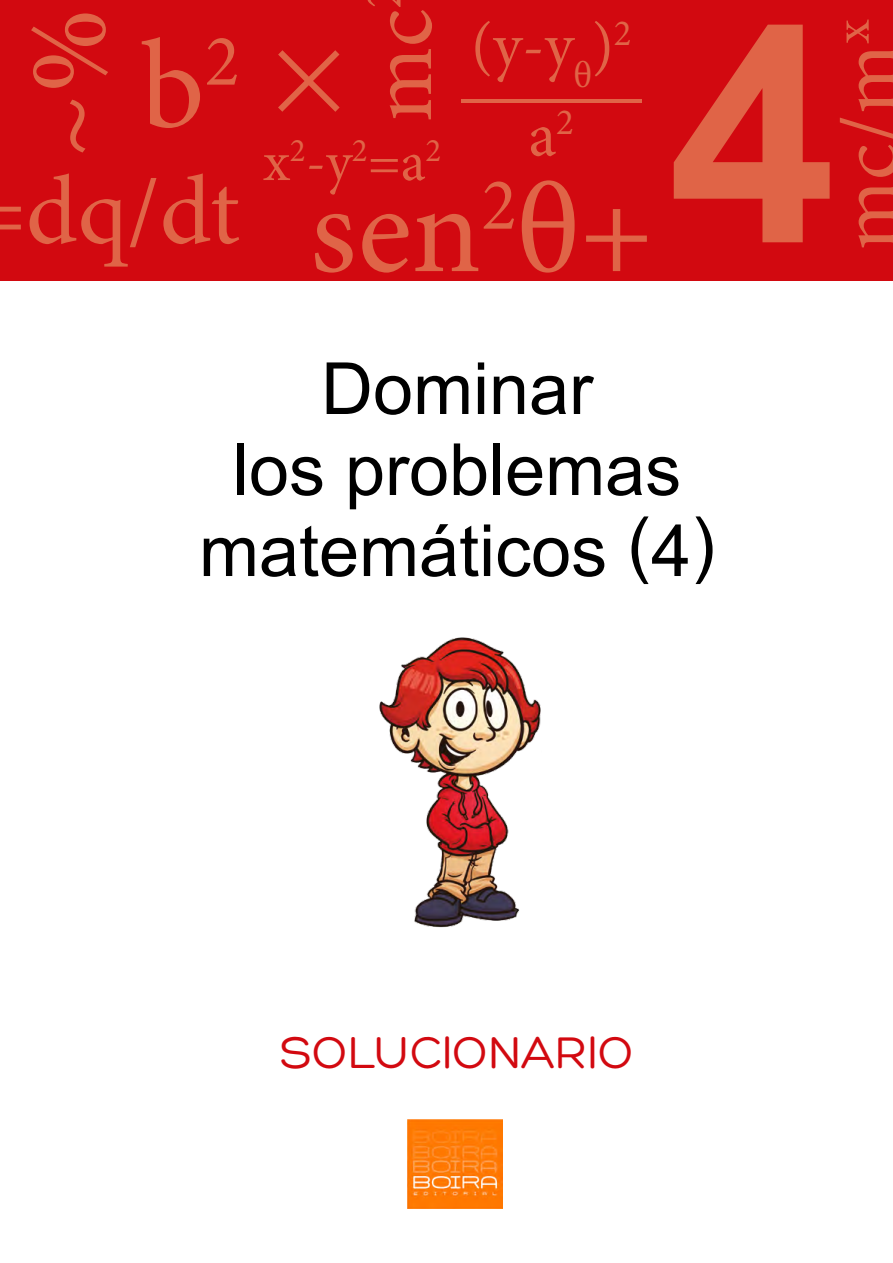
<style>
.page{position:relative;width:893px;height:1263px;background:#fff}
.page>*{position:absolute;margin:0;border:0;box-sizing:border-box;transform-origin:0 0}
.t1{font:700 302.85px "Arial";color:#e06447}
.t2{font:153.6px "Times New Roman";color:#e06447}
.t3{font:127.35px "Minion Pro";color:#e06447}
.t4{font:125.7px "Minion Pro";color:#e06447}
.t5{font:112.65px "Minion Pro";color:#e06447}
.t6{font:97.65px "Minion Pro";color:#e06447}
.t7{font:91.5px "Minion Pro";color:#e06447}
.t8{font:86.85px "Minion Pro";color:#e06447}
.t9{font:72px/81px "Arial";color:#000;text-align:center}
.t10{font:63.45px/89.7px "Minion Pro";color:#e06447;text-align:center}
.t11{font:56.7px "Minion Pro";color:#e06447}
.t12{font:48px "Hero";color:#d20910}
</style>
<div class="page">
<div style="left:0;top:0;width:893px;height:281px;background:#d20910"></div>
<img style="left:408px;top:1119px;width:95px;height:90px">
<img style="left:379px;top:637px;width:162px;height:291px">
<h3 class="t5" style="left:-7px;top:159px;width:152px;rotate:-90deg">~%</h3>
<h3 class="t4" style="left:141px;top:2px;width:101px">b<sup>2</sup></h3>
<h3 class="t6" style="left:26px;top:146px;width:216px">dq/dt</h3>
<p class="t7" style="left:340px;top:122px;width:115px;rotate:-90deg">mc</p>
<p class="t10" style="left:471px;top:1px;width:162px">(y-y<sub>θ</sub>)<sup>2 </sup>a<sup>2</sup></p>
<h2 class="t2" style="left:266px;top:-28px;width:88px">×</h2>
<p class="t10" style="left:461px;top:29px;width:182px">______</p>
<p class="t11" style="left:263px;top:124px;width:180px">x<sup>2</sup>-y<sup>2</sup>=a<sup>2</sup></p>
<h3 class="t3" style="left:310px;top:145px;width:345px">sen<sup>2</sup>θ+</h3>
<h1 class="t1" style="left:668px;top:-78px;width:170px">4</h1>
<p class="t8" style="left:812px;top:251px;width:233px;rotate:-90deg">mc/m<sup>x</sup></p>
<p class="t9" style="left:199px;top:348px;width:518px">Dominar<br>los problemas matemáticos (4)</p>
<p class="t12" style="left:281px;top:1028px;width:355px">SOLUCIONARIO</p>
</div>
